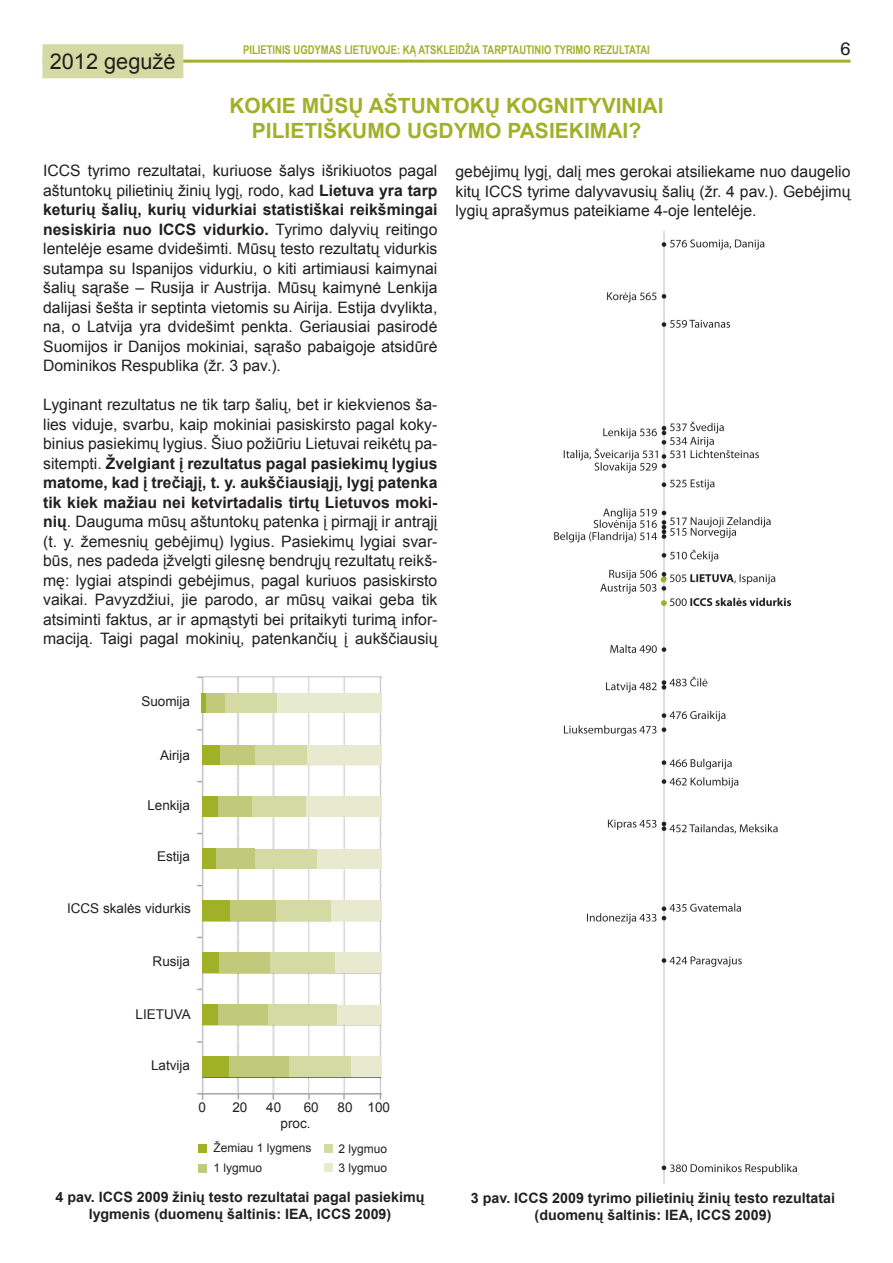
<style>
.page{position:relative;width:893px;height:1263px;background:#fff}
.page>*{position:absolute;margin:0;border:0;box-sizing:border-box;transform-origin:0 0}
.t1{font:21.75px "Arial";color:#231f20}
.t2{font:700 21px/25.2px "Arial";color:#a0b128;text-align:center}
.t3{font:18px "Helvetica LT";color:#231f20}
.t4{font:15.75px/19.5px "Arial";color:#231f20;text-align:justify}
.t5{font:700 14.25px/17.1px "Arial";color:#231f20;text-align:center}
.t6{font:13.5px "Arial";color:#231f20}
.t7{font:700 12px "Arial Narrow";color:#a0b128;scale:.96 1}
.t8{font:12px/19.5px "Arial";color:#231f20}
.s1{font-weight:700}
</style>
<div class="page">
<hr style="left:42px;top:60px;width:808px;height:3px;background:#a0b128">
<div style="left:43px;top:45px;width:140px;height:33px;background:#d4daa3"></div>
<div style="left:42px;top:44px;width:141px;height:34px;border:2px solid #d4daa3"></div>
<img style="left:554px;top:232px;width:243px;height:951px">
<svg style="left:661px;top:577px;width:5px;height:6px"></svg>
<svg style="left:661px;top:600px;width:6px;height:6px"></svg>
<img style="left:197px;top:676px;width:185px;height:424px">
<hr style="left:202px;top:693px;width:4px;height:20px;background:#a0b128">
<div style="left:202px;top:745px;width:18px;height:20px;background:#a0b128"></div>
<div style="left:202px;top:796px;width:15px;height:21px;background:#a0b128"></div>
<div style="left:202px;top:849px;width:15px;height:20px;background:#a0b128"></div>
<div style="left:202px;top:901px;width:28px;height:20px;background:#a0b128"></div>
<div style="left:202px;top:952px;width:17px;height:21px;background:#a0b128"></div>
<div style="left:202px;top:1004px;width:16px;height:21px;background:#a0b128"></div>
<div style="left:202px;top:1057px;width:27px;height:20px;background:#a0b128"></div>
<div style="left:206px;top:693px;width:19px;height:20px;background:#c1ca7b"></div>
<div style="left:220px;top:746px;width:35px;height:19px;background:#c1ca7b"></div>
<div style="left:218px;top:796px;width:34px;height:21px;background:#c1ca7b"></div>
<div style="left:216px;top:849px;width:39px;height:20px;background:#c1ca7b"></div>
<div style="left:230px;top:901px;width:47px;height:20px;background:#c1ca7b"></div>
<div style="left:219px;top:952px;width:51px;height:21px;background:#c1ca7b"></div>
<div style="left:218px;top:1004px;width:50px;height:21px;background:#c1ca7b"></div>
<div style="left:229px;top:1057px;width:60px;height:20px;background:#c1ca7b"></div>
<div style="left:225px;top:693px;width:52px;height:20px;background:#d4daa3"></div>
<div style="left:255px;top:746px;width:52px;height:19px;background:#d4daa3"></div>
<div style="left:252px;top:796px;width:54px;height:21px;background:#d4daa3"></div>
<div style="left:255px;top:849px;width:62px;height:20px;background:#d4daa3"></div>
<div style="left:277px;top:901px;width:54px;height:20px;background:#d4daa3"></div>
<div style="left:270px;top:952px;width:64px;height:21px;background:#d4daa3"></div>
<div style="left:268px;top:1004px;width:69px;height:21px;background:#d4daa3"></div>
<div style="left:289px;top:1057px;width:62px;height:20px;background:#d4daa3"></div>
<div style="left:277px;top:693px;width:104px;height:20px;background:#e7eace"></div>
<div style="left:307px;top:746px;width:74px;height:19px;background:#e7eace"></div>
<div style="left:306px;top:796px;width:75px;height:21px;background:#e7eace"></div>
<div style="left:317px;top:849px;width:64px;height:20px;background:#e7eace"></div>
<div style="left:331px;top:901px;width:50px;height:20px;background:#e7eace"></div>
<div style="left:335px;top:952px;width:46px;height:21px;background:#e7eace"></div>
<div style="left:337px;top:1005px;width:44px;height:19px;background:#e7eace"></div>
<div style="left:351px;top:1057px;width:30px;height:20px;background:#e7eace"></div>
<div style="left:199px;top:1145px;width:8px;height:8px;background:#a0b128"></div>
<div style="left:199px;top:1164px;width:8px;height:8px;background:#c1ca7b"></div>
<div style="left:324px;top:1145px;width:8px;height:8px;background:#d4daa3"></div>
<div style="left:325px;top:1164px;width:8px;height:8px;background:#e7eace"></div>
<h1 class="t1" style="left:50px;top:49px;width:127px">2012 gegužė</h1>
<p class="t7" style="left:243px;top:43px;width:425px">PILIETINIS UGDYMAS LIETUVOJE: KĄ ATSKLEIDŽIA TARPTAUTINIO TYRIMO REZULTATAI</p>
<p class="t3" style="left:841px;top:37px;width:11px">6</p>
<h2 class="t2" style="left:229px;top:93px;width:436px">KOKIE MŪSŲ AŠTUNTOKŲ KOGNITYVINIAI<br>PILIETIŠKUMO UGDYMO PASIEKIMAI?</h2>
<p class="t4" style="left:43px;top:161px;width:396px">ICCS tyrimo rezultatai, kuriuose šalys išrikiuotos pagal aštuntokų pilietinių žinių lygį, rodo, kad <span class="s1">Lietuva yra tarp keturių šalių, kurių vidurkiai statistiškai reikšmingai nesiskiria nuo ICCS vidurkio.</span> Tyrimo dalyvių reitingo lentelėje esame dvidešimti. Mūsų testo rezultatų vidurkis sutampa su Ispanijos vidurkiu, o kiti artimiausi kaimynai šalių sąraše – Rusija ir Austrija. Mūsų kaimynė Lenkija dalijasi šešta ir septinta vietomis su Airija. Estija dvylikta, na, o Latvija yra dvidešimt penkta. Geriausiai pasirodė Suomijos ir Danijos mokiniai, sąrašo pabaigoje atsidūrė Dominikos Respublika (žr. 3 pav.).</p>
<p class="t4" style="left:43px;top:395px;width:396px">Lyginant rezultatus ne tik tarp šalių, bet ir kiekvienos ša&shy;lies viduje, svarbu, kaip mokiniai pasiskirsto pagal koky&shy;binius pasiekimų lygius. Šiuo požiūriu Lietuvai reikėtų pa&shy;sitempti. <span class="s1">Žvelgiant į rezultatus pagal pasiekimų lygius matome, kad į trečiąjį, t. y. aukščiausiąjį, lygį patenka tik kiek mažiau nei ketvirtadalis tirtų Lietuvos moki&shy;nių</span>. Dauguma mūsų aštuntokų patenka į pirmąjį ir antrąjį (t. y. žemesnių gebėjimų) lygius. Pasiekimų lygiai svar&shy;būs, nes padeda įžvelgti gilesnę bendrųjų rezultatų reikš&shy;mę: lygiai atspindi gebėjimus, pagal kuriuos pasiskirsto vaikai. Pavyzdžiui, jie parodo, ar mūsų vaikai geba tik atsiminti faktus, ar ir apmąstyti bei pritaikyti turimą infor&shy;maciją. Taigi pagal mokinių, patenkančių į aukščiausių</p>
<p class="t4" style="left:455px;top:162px;width:396px">gebėjimų lygį, dalį mes gerokai atsiliekame nuo daugelio kitų ICCS tyrime dalyvavusių šalių (žr. 4 pav.). Gebėjimų lygių aprašymus pateikiame 4-oje lentelėje.</p>
<p class="t6" style="left:141px;top:693px;width:50px">Suomija</p>
<p class="t6" style="left:160px;top:748px;width:31px">Airija</p>
<p class="t6" style="left:147px;top:797px;width:44px">Lenkija</p>
<p class="t6" style="left:157px;top:849px;width:35px">Estija</p>
<p class="t6" style="left:67px;top:900px;width:125px">ICCS skalės vidurkis</p>
<p class="t6" style="left:153px;top:954px;width:39px">Rusija</p>
<p class="t6" style="left:136px;top:1007px;width:57px">LIETUVA</p>
<p class="t6" style="left:151px;top:1058px;width:41px">Latvija</p>
<p class="t6" style="left:199px;top:1100px;width:9px">0</p>
<p class="t6" style="left:232px;top:1100px;width:17px">20</p>
<p class="t6" style="left:266px;top:1100px;width:17px">40</p>
<p class="t6" style="left:304px;top:1100px;width:17px">60</p>
<p class="t6" style="left:338px;top:1100px;width:54px">80 100</p>
<p class="t6" style="left:281px;top:1116px;width:32px">proc.</p>
<p class="t8" style="left:213px;top:1138px;width:100px">Žemiau 1 lygmens<br>1 lygmuo</p>
<p class="t8" style="left:339px;top:1139px;width:50px">2 lygmuo<br>3 lygmuo</p>
<p class="t5" style="left:56px;top:1188px;width:370px">4 pav. ICCS 2009 žinių testo rezultatai pagal pasiekimų lygmenis (duomenų šaltinis: IEA, ICCS 2009)</p>
<p class="t5" style="left:471px;top:1190px;width:366px">3 pav. ICCS 2009 tyrimo pilietinių žinių testo rezultatai (duomenų šaltinis: IEA, ICCS 2009)</p>
</div>
